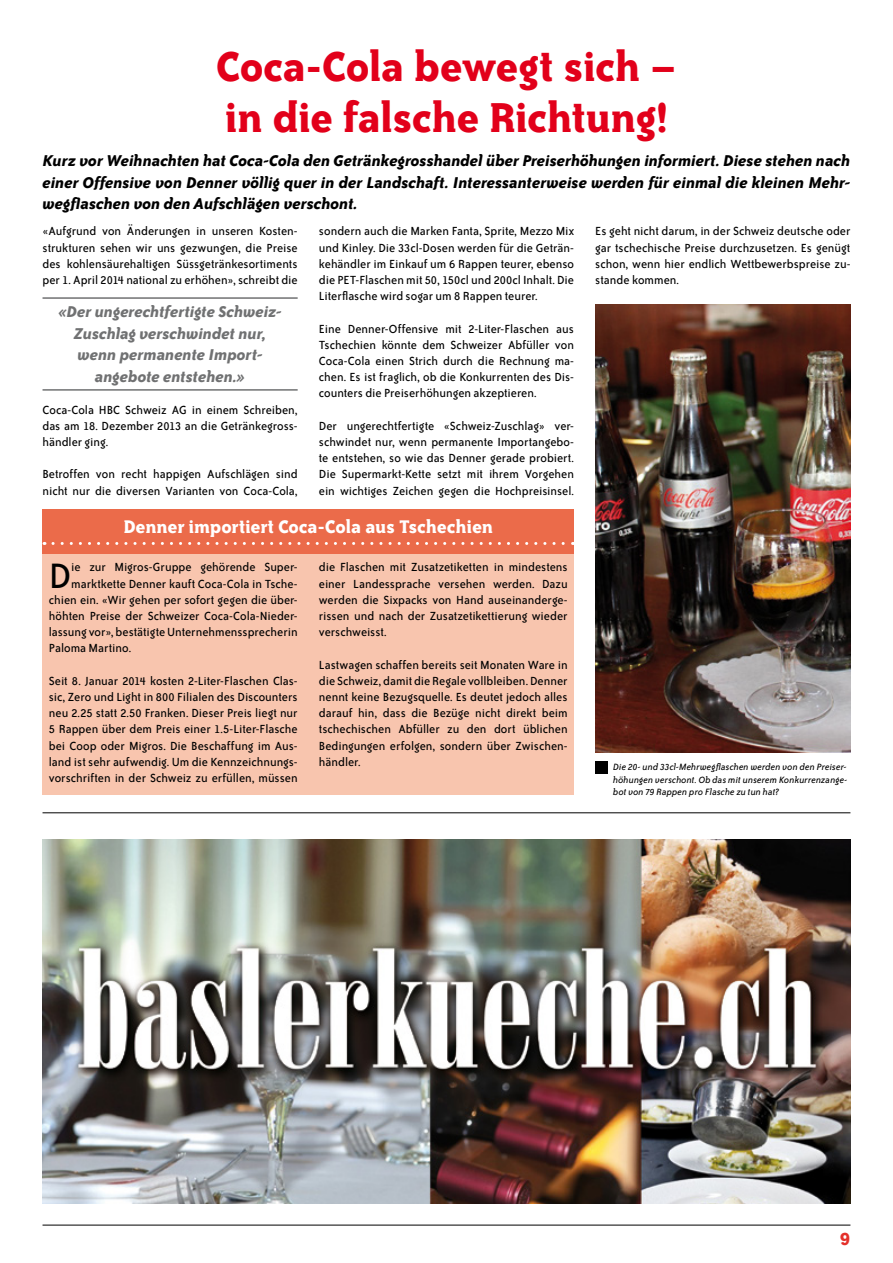
<style>
.page{position:relative;width:893px;height:1263px;background:#fff}
.page>*{position:absolute;margin:0;border:0;box-sizing:border-box;transform-origin:0 0}
.t1{font:700 48px/51px "Bailey Quad ITC";letter-spacing:-.015em;color:#e2001a}
.t2{font:40.5px "Bailey Sans ITC";color:#000}
.t3{font:700 21px "Bailey Quad ITC";letter-spacing:-.005em;color:#fff}
.t4{font:700 21px "Bailey Sans ITC";color:#e4312b}
.t5{font:italic 700 18px/21.6px "Bailey Sans ITC";letter-spacing:-.01em;color:#000;text-align:justify}
.t6{font:italic 700 18px/21.6px "Bailey Sans ITC";letter-spacing:-.01em;color:#707172;text-align:center}
.t7{font:13.5px/16.2px "Bailey Sans ITC";letter-spacing:-.005em;color:#000;text-align:justify}
.t8{font:italic 10.5px/12.6px "Bailey Sans ITC";letter-spacing:.005em;color:#000;text-align:justify}
</style>
<div class="page">
<hr style="left:43px;top:1225px;width:807px;height:1px;background:#000">
<div style="left:595px;top:762px;width:12px;height:12px;background:#000"></div>
<img style="left:595px;top:305px;width:255px;height:448px">
<hr style="left:43px;top:297px;width:255px;height:2px;background:#707172">
<hr style="left:43px;top:389px;width:255px;height:2px;background:#707172">
<div style="left:43px;top:546px;width:531px;height:249px;background:#f8c5ae"></div>
<div style="left:43px;top:509px;width:531px;height:44px;background:#eb6b4a"></div>
<svg style="left:53px;top:542px;width:521px;height:3px"></svg>
<hr style="left:43px;top:812px;width:807px;height:1px;background:#000">
<img style="left:43px;top:839px;width:807px;height:365px">
<h1 class="t1" style="left:217px;top:40px;width:461px">Coca-Cola bewegt sich – in die falsche Richtung!</h1>
<p class="t5" style="left:43px;top:150px;width:809px">Kurz vor Weihnachten hat Coca-Cola den Getränkegrosshandel über Preiserhöhungen informiert. Diese stehen nach einer Offensive von Denner völlig quer in der Landschaft. Interessanterweise werden für einmal die kleinen Mehr&shy;wegflaschen von den Aufschlägen verschont.</p>
<p class="t7" style="left:43px;top:223px;width:257px">«Aufgrund von Änderungen in unseren Kosten&shy;strukturen sehen wir uns gezwungen, die Preise des kohlensäurehaltigen Süssgetränkesortiments per 1. April 2014 national zu erhöhen», schreibt die</p>
<h3 class="t6" style="left:58px;top:301px;width:225px">«Der ungerechtfertigte Schweiz-<br>Zuschlag verschwindet nur, wenn permanente Import&shy;angebote entstehen.»</h3>
<p class="t7" style="left:43px;top:402px;width:257px">Coca-Cola HBC Schweiz AG in einem Schreiben, das am 18. Dezember 2013 an die Getränkegross&shy;händler ging.</p>
<p class="t7" style="left:43px;top:466px;width:257px">Betroffen von recht happigen Aufschlägen sind nicht nur die diversen Varianten von Coca-Cola,</p>
<p class="t7" style="left:319px;top:223px;width:257px">sondern auch die Marken Fanta, Sprite, Mezzo Mix und Kinley. Die 33cl-Dosen werden für die Geträn&shy;kehändler im Einkauf um 6 Rappen teurer, ebenso die PET-Flaschen mit 50, 150cl und 200cl Inhalt. Die Literflasche wird sogar um 8 Rappen teurer.</p>
<p class="t7" style="left:319px;top:321px;width:257px">Eine Denner-Offensive mit 2-Liter-Flaschen aus Tschechien könnte dem Schweizer Abfüller von Coca-Cola einen Strich durch die Rechnung ma&shy;chen. Es ist fraglich, ob die Konkurrenten des Dis&shy;counters die Preiserhöhungen akzeptieren.</p>
<p class="t7" style="left:319px;top:418px;width:257px">Der ungerechtfertigte «Schweiz-Zuschlag» ver&shy;schwindet nur, wenn permanente Importangebo&shy;te entstehen, so wie das Denner gerade probiert.<br>Die Supermarkt-Kette setzt mit ihrem Vorgehen ein wichtiges Zeichen gegen die Hochpreisinsel.</p>
<h3 class="t3" style="left:123px;top:515px;width:371px">Denner importiert Coca-Cola aus Tschechien</h3>
<h2 class="t2" style="left:49px;top:554px;width:24px">D</h2>
<p class="t7" style="left:71px;top:559px;width:228px">ie zur Migros-Gruppe gehörende Super-</p>
<p class="t7" style="left:71px;top:576px;width:228px">marktkette Denner kauft Coca-Cola in Tsche-</p>
<p class="t7" style="left:49px;top:592px;width:250px">chien ein. «Wir gehen per sofort gegen die über-</p>
<p class="t7" style="left:49px;top:608px;width:250px">höhten Preise der Schweizer Coca-Cola-Nieder-</p>
<p class="t7" style="left:49px;top:624px;width:250px">lassung vor», bestätigte Unternehmenssprecherin</p>
<p class="t7" style="left:49px;top:640px;width:84px">Paloma Martino.</p>
<p class="t7" style="left:49px;top:673px;width:250px">Seit 8. Januar 2014 kosten 2-Liter-Flaschen Clas&shy;sic, Zero und Light in 800 Filialen des Discounters neu 2.25 statt 2.50 Franken. Dieser Preis liegt nur 5 Rappen über dem Preis einer 1.5-Liter-Flasche bei Coop oder Migros. Die Beschaffung im Aus&shy;land ist sehr aufwendig. Um die Kennzeichnungs&shy;vorschriften in der Schweiz zu erfüllen, müssen</p>
<p class="t7" style="left:319px;top:559px;width:250px">die Flaschen mit Zusatzetiketten in mindestens einer Landessprache versehen werden. Dazu werden die Sixpacks von Hand auseinanderge&shy;rissen und nach der Zusatzetikettierung wieder verschweisst.</p>
<p class="t7" style="left:319px;top:657px;width:250px">Lastwagen schaffen bereits seit Monaten Ware in die Schweiz, damit die Regale vollbleiben. Denner nennt keine Bezugsquelle. Es deutet jedoch alles darauf hin, dass die Bezüge nicht direkt beim tschechischen Abfüller zu den dort üblichen Bedingungen erfolgen, sondern über Zwischen&shy;händler.</p>
<p class="t7" style="left:595px;top:223px;width:257px">Es geht nicht darum, in der Schweiz deutsche oder gar tschechische Preise durchzusetzen. Es genügt schon, wenn hier endlich Wettbewerbspreise zu&shy;stande kommen.</p>
<p class="t8" style="left:613px;top:761px;width:236px">Die 20- und 33cl-Mehrwegflaschen werden von den Preiser&shy;höhungen verschont. Ob das mit unserem Konkurrenzange&shy;bot von 79 Rappen pro Flasche zu tun hat?</p>
<h3 class="t4" style="left:840px;top:1228px;width:12px">9</h3>
</div>
